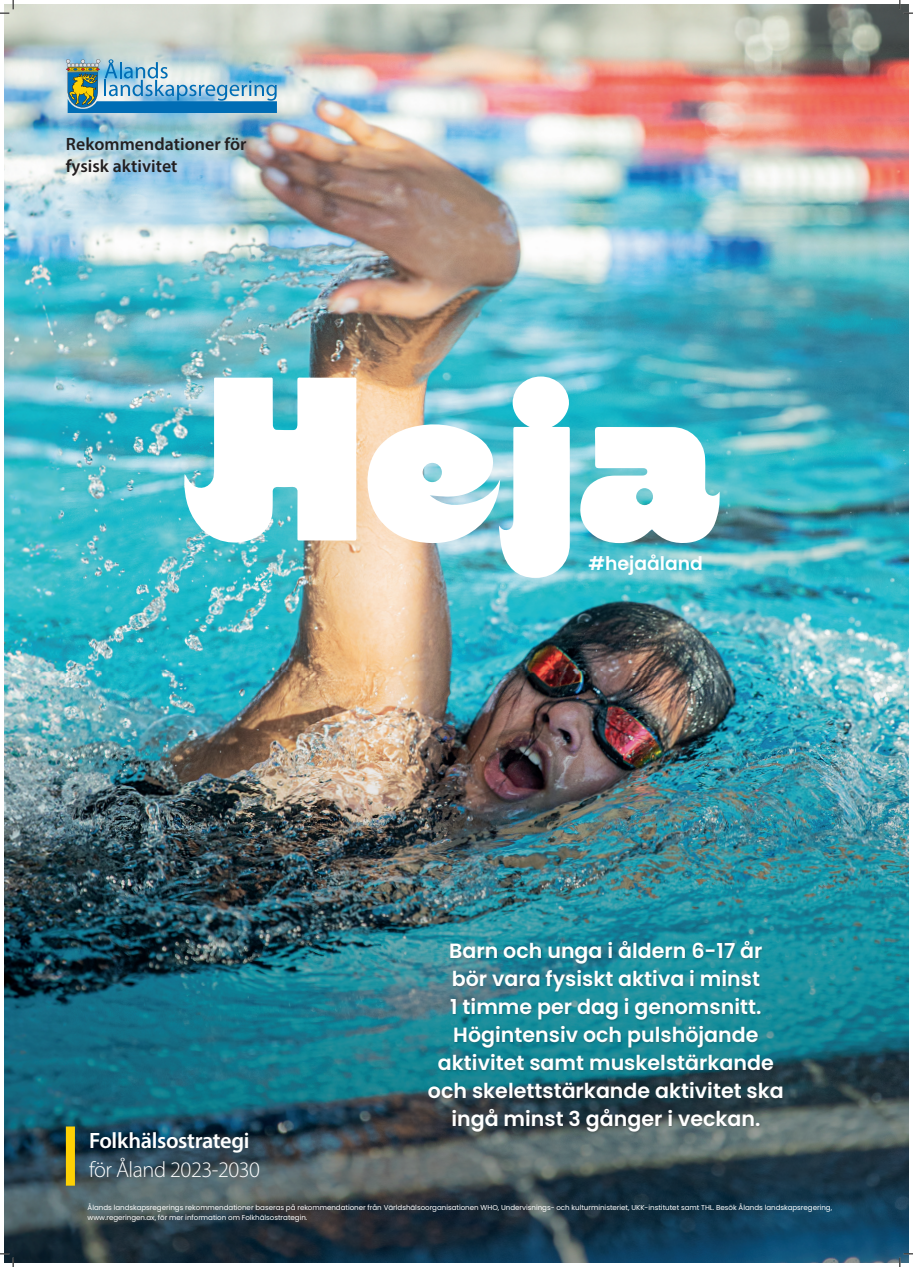
<style>
.page{position:relative;width:913px;height:1267px;background:#fff}
.page>*{position:absolute;margin:0;border:0;box-sizing:border-box;transform-origin:0 0}
.t1{font:600 22.25px "Myriad Pro";letter-spacing:-.015em;color:#fff}
.t2{font:300 22.25px "Myriad Pro";letter-spacing:-.02em;color:#fff}
.t3{font:600 20.56px/27.9px "Poppins";color:#fff;text-align:center}
.t4{font:600 18.75px "Poppins";color:#fff}
.t5{font:600 17.81px/21.4px "Myriad Pro";letter-spacing:.005em;color:#231f20}
.t6{font:7.12px/10.1px "Poppins";letter-spacing:-.005em;color:#fff}
</style>
<div class="page">
<img style="left:4px;top:4px;width:904px;height:667px">
<img style="left:4px;top:671px;width:904px;height:591px">
<div style="left:66px;top:1126px;width:9px;height:59px;background:#fed105"></div>
<div style="left:426px;top:939px;width:359px;height:195px;background:#231f20;opacity:.35"></div>
<svg style="left:184px;top:377px;width:172px;height:169px"></svg>
<svg style="left:578px;top:427px;width:141px;height:117px"></svg>
<svg style="left:362px;top:376px;width:208px;height:202px"></svg>
<svg style="left:66px;top:59px;width:211px;height:54px;background:#76acc6"></svg>
<svg style="left:0;top:0;width:14px;height:14px"></svg>
<svg style="left:0;top:1253px;width:14px;height:13px"></svg>
<svg style="left:899px;top:0;width:13px;height:14px"></svg>
<svg style="left:899px;top:1253px;width:13px;height:13px"></svg>
<h3 class="t5" style="left:66px;top:133px;width:182px">Rekommendationer för fysisk aktivitet</h3>
<h1 class="t1" style="left:89px;top:1126px;width:162px">Folkhälsostrategi</h1>
<h1 class="t2" style="left:89px;top:1155px;width:172px">för Åland 2023-2030</h1>
<h3 class="t4" style="left:588px;top:552px;width:116px">#hejaåland</h3>
<h2 class="t3" style="left:428px;top:937px;width:357px">Barn och unga i åldern 6-17 år<br>bör vara fysiskt aktiva i minst<br>1 timme per dag i genomsnitt.<br>Högintensiv och pulshöjande aktivitet samt muskelstärkande och skelettstärkande aktivitet ska ingå minst 3 gånger i veckan.</h2>
<p class="t6" style="left:88px;top:1202px;width:745px">Ålands landskapsregerings rekommendationer baseras på rekommendationer från Världshälsoorganisationen WHO, Undervisnings- och kulturministeriet, UKK-institutet samt THL. Besök Ålands landskapsregering, www.regeringen.ax, för mer information om Folkhälsostrategin.</p>
</div>
